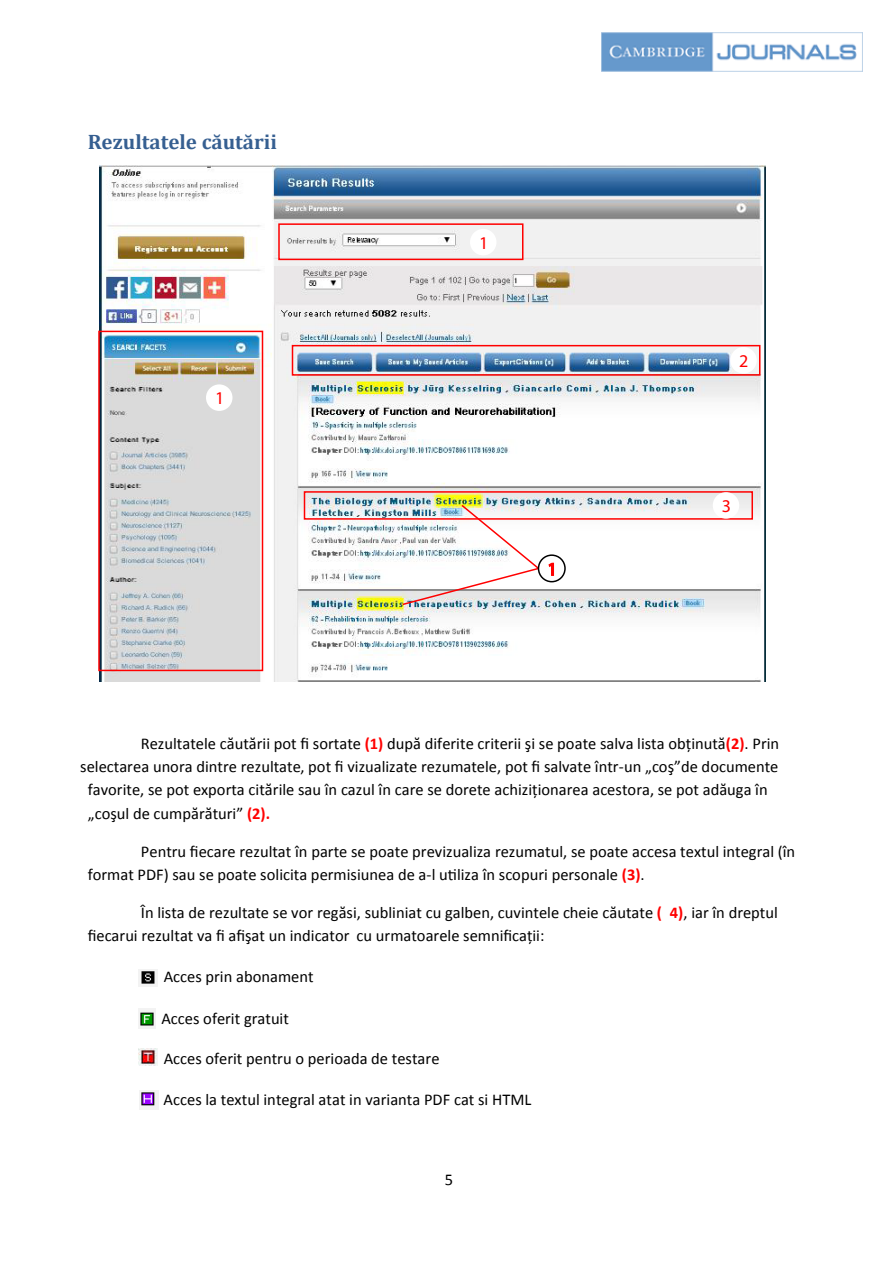
<style>
.page{position:relative;width:893px;height:1263px;background:#fff}
.page>*{position:absolute;margin:0;border:0;box-sizing:border-box;transform-origin:0 0}
.t1{font:700 21px "Cambria";color:#365f91}
.t2{font:18px "Myriad Pro";color:#f00}
.t3{font:16.5px/23.1px "Calibri";color:#000}
.s1{font-weight:700;color:#f00}
</style>
<div class="page">
<img style="left:601px;top:32px;width:262px;height:40px">
<img style="left:138px;top:969px;width:19px;height:18px">
<img style="left:139px;top:1008px;width:16px;height:20px">
<img style="left:139px;top:1049px;width:19px;height:17px">
<img style="left:139px;top:1091px;width:19px;height:19px">
<img style="left:99px;top:166px;width:666px;height:515px">
<div style="left:278px;top:223px;width:246px;height:37px;border:2px solid #f00"></div>
<div style="left:292px;top:345px;width:468px;height:31px;border:2px solid #f00"></div>
<div style="left:304px;top:491px;width:449px;height:29px;border:2px solid #f00"></div>
<img style="left:401px;top:503px;width:140px;height:103px">
<div style="left:98px;top:331px;width:165px;height:340px;border:2px solid #f00"></div>
<div style="left:470px;top:229px;width:26px;height:26px;background:#fff;border-radius:50%"></div>
<div style="left:206px;top:384px;width:26px;height:27px;background:#fff;border-radius:50%"></div>
<div style="left:730px;top:347px;width:27px;height:27px;background:#fff;border-radius:50%"></div>
<div style="left:713px;top:492px;width:26px;height:27px;background:#fff;border-radius:50%"></div>
<div style="left:538px;top:555px;width:27px;height:27px;background:#fff;border-radius:50%"></div>
<div style="left:538px;top:554px;width:28px;height:28px;border:2px solid #000;border-radius:50%"></div>
<svg style="left:548px;top:562px;width:6px;height:14px"></svg>
<p class="t1" style="left:88px;top:129px;width:191px">Rezultatele căutării</p>
<p class="t2" style="left:215px;top:387px;width:11px">1</p>
<p class="t2" style="left:479px;top:232px;width:11px">1</p>
<p class="t2" style="left:739px;top:350px;width:11px">2</p>
<p class="t2" style="left:722px;top:495px;width:11px">3</p>
<p class="t3" style="left:141px;top:731px;width:640px">Rezultatele căutării pot fi sortate <span class="s1">(1)</span> după diferite criterii şi se poate salva lista obţinută<span class="s1">(2)</span>. Prin</p>
<p class="t3" style="left:80px;top:754px;width:700px">selectarea unora dintre rezultate, pot fi vizualizate rezumatele, pot fi salvate într-un „coş”de documente</p>
<p class="t3" style="left:88px;top:778px;width:681px">favorite, se pot exporta citările sau în cazul în care se dorete achiziţionarea acestora, se pot adăuga în</p>
<p class="t3" style="left:88px;top:801px;width:184px">„coşul de cumpărături” <span class="s1">(2).</span></p>
<p class="t3" style="left:88px;top:839px;width:709px;text-indent:53px">Pentru fiecare rezultat în parte se poate previzualiza rezumatul, se poate accesa textul integral (în format PDF) sau se poate solicita permisiunea de a-l utiliza în scopuri personale <span class="s1">(3)</span>.</p>
<p class="t3" style="left:88px;top:900px;width:692px;text-indent:53px">În lista de rezultate se vor regăsi, subliniat cu galben, cuvintele cheie căutate <span class="s1">( 4)</span>, iar în dreptul fiecarui rezultat va fi afişat un indicator cu urmatoarele semnificaţii:</p>
<p class="t3" style="left:164px;top:964px;width:151px">Acces prin abonament</p>
<p class="t3" style="left:161px;top:1006px;width:129px">Acces oferit gratuit</p>
<p class="t3" style="left:164px;top:1046px;width:277px">Acces oferit pentru o perioada de testare</p>
<p class="t3" style="left:164px;top:1087px;width:369px">Acces la textul integral atat in varianta PDF cat si HTML</p>
<p class="t3" style="left:445px;top:1167px;width:10px">5</p>
</div>
